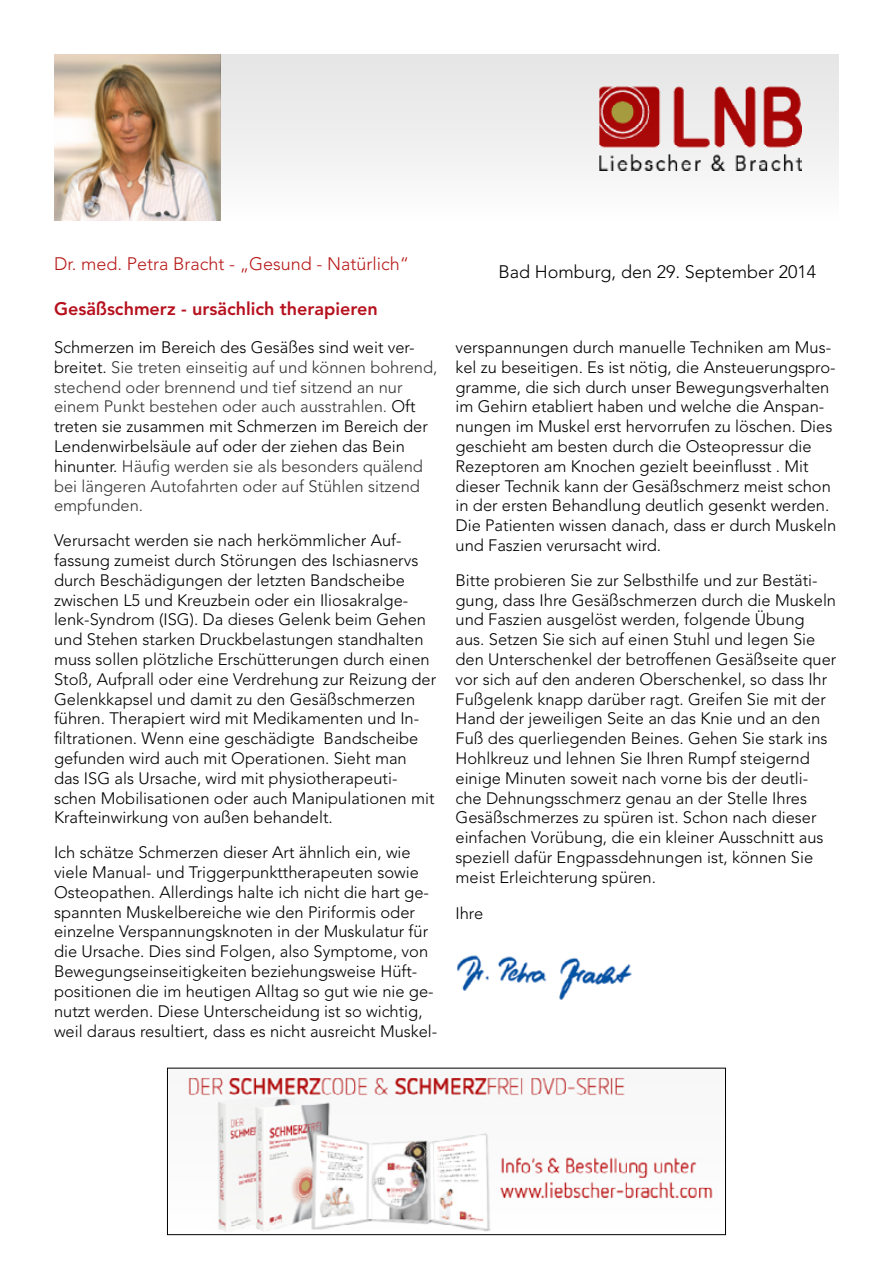
<style>
.page{position:relative;width:893px;height:1263px;background:#fff}
.page>*{position:absolute;margin:0;border:0;box-sizing:border-box;transform-origin:0 0}
.t1{font:300 18px "Avenir LT Std";color:#b71918}
.t2{font:800 18px "Avenir LT Std";color:#b6101d}
.t3{font:300 18px "Avenir LT Std";color:#000}
.t4{font:300 16.5px/19.8px "Avenir LT Std";color:#000}
.t5{font:300 16.5px/19.8px "Avenir LT Std";color:#343434}
.s1{color:#000}
</style>
<div class="page">
<img style="left:457px;top:955px;width:175px;height:45px">
<img style="left:54px;top:54px;width:166px;height:166px">
<img style="left:188px;top:1076px;width:525px;height:156px">
<div style="left:167px;top:1068px;width:559px;height:167px;border:1px solid #000"></div>
<svg style="left:220px;top:54px;width:619px;height:166px"></svg>
<p class="t1" style="left:54px;top:253px;width:357px">Dr. med. Petra Bracht - „Gesund - Natürlich“</p>
<p class="t2" style="left:54px;top:298px;width:325px">Gesäßschmerz - ursächlich therapieren</p>
<p class="t5" style="left:54px;top:337px;width:385px"><span class="s1">Schmerzen im Bereich des Gesäßes sind weit ver&shy;breitet.</span> Sie treten einseitig auf und können bohrend, stechend oder brennend und tief sitzend an nur einem Punkt bestehen oder auch ausstrahlen. <span class="s1">Oft treten sie zusammen mit Schmerzen im Bereich der Lendenwirbelsäule auf oder der ziehen das Bein hinunter.</span> Häufig werden sie als besonders quälend bei längeren Autofahrten oder auf Stühlen sitzend empfunden.</p>
<p class="t4" style="left:54px;top:531px;width:384px">Verursacht werden sie nach herkömmlicher Auf&shy;fassung zumeist durch Störungen des Ischiasnervs durch Beschädigungen der letzten Bandscheibe zwischen L5 und Kreuzbein oder ein Iliosakralge&shy;lenk-Syndrom (ISG). Da dieses Gelenk beim Gehen und Stehen starken Druckbelastungen standhalten muss sollen plötzliche Erschütterungen durch einen Stoß, Aufprall oder eine Verdrehung zur Reizung der Gelenkkapsel und damit zu den Gesäßschmerzen führen. Therapiert wird mit Medikamenten und In&shy;filtrationen. Wenn eine geschädigte Bandscheibe gefunden wird auch mit Operationen. Sieht man das ISG als Ursache, wird mit physiotherapeuti&shy;schen Mobilisationen oder auch Manipulationen mit Krafteinwirkung von außen behandelt.</p>
<p class="t4" style="left:54px;top:843px;width:385px">Ich schätze Schmerzen dieser Art ähnlich ein, wie viele Manual- und Triggerpunkttherapeuten sowie Osteopathen. Allerdings halte ich nicht die hart ge&shy;spannten Muskelbereiche wie den Piriformis oder einzelne Verspannungsknoten in der Muskulatur für die Ursache. Dies sind Folgen, also Symptome, von Bewegungseinseitigkeiten beziehungsweise Hüft&shy;positionen die im heutigen Alltag so gut wie nie ge&shy;nutzt werden. Diese Unterscheidung ist so wichtig, weil daraus resultiert, dass es nicht ausreicht Muskel-</p>
<p class="t3" style="left:499px;top:261px;width:319px">Bad Homburg, den 29. September 2014</p>
<p class="t4" style="left:455px;top:337px;width:382px">verspannungen durch manuelle Techniken am Mus&shy;kel zu beseitigen. Es ist nötig, die Ansteuerungspro&shy;gramme, die sich durch unser Bewegungsverhalten im Gehirn etabliert haben und welche die Anspan&shy;nungen im Muskel erst hervorrufen zu löschen. Dies geschieht am besten durch die Osteopressur die Rezeptoren am Knochen gezielt beeinflusst . Mit dieser Technik kann der Gesäßschmerz meist schon in der ersten Behandlung deutlich gesenkt werden.<br>Die Patienten wissen danach, dass er durch Muskeln und Faszien verursacht wird.</p>
<p class="t4" style="left:455px;top:570px;width:382px">Bitte probieren Sie zur Selbsthilfe und zur Bestäti&shy;gung, dass Ihre Gesäßschmerzen durch die Muskeln und Faszien ausgelöst werden, folgende Übung aus. Setzen Sie sich auf einen Stuhl und legen Sie den Unterschenkel der betroffenen Gesäßseite quer vor sich auf den anderen Oberschenkel, so dass Ihr Fußgelenk knapp darüber ragt. Greifen Sie mit der Hand der jeweiligen Seite an das Knie und an den Fuß des querliegenden Beines. Gehen Sie stark ins Hohlkreuz und lehnen Sie Ihren Rumpf steigernd einige Minuten soweit nach vorne bis der deutli&shy;che Dehnungsschmerz genau an der Stelle Ihres Gesäßschmerzes zu spüren ist. Schon nach dieser einfachen Vorübung, die ein kleiner Ausschnitt aus speziell dafür Engpassdehnungen ist, können Sie meist Erleichterung spüren.</p>
<p class="t4" style="left:455px;top:904px;width:29px">Ihre</p>
</div>
